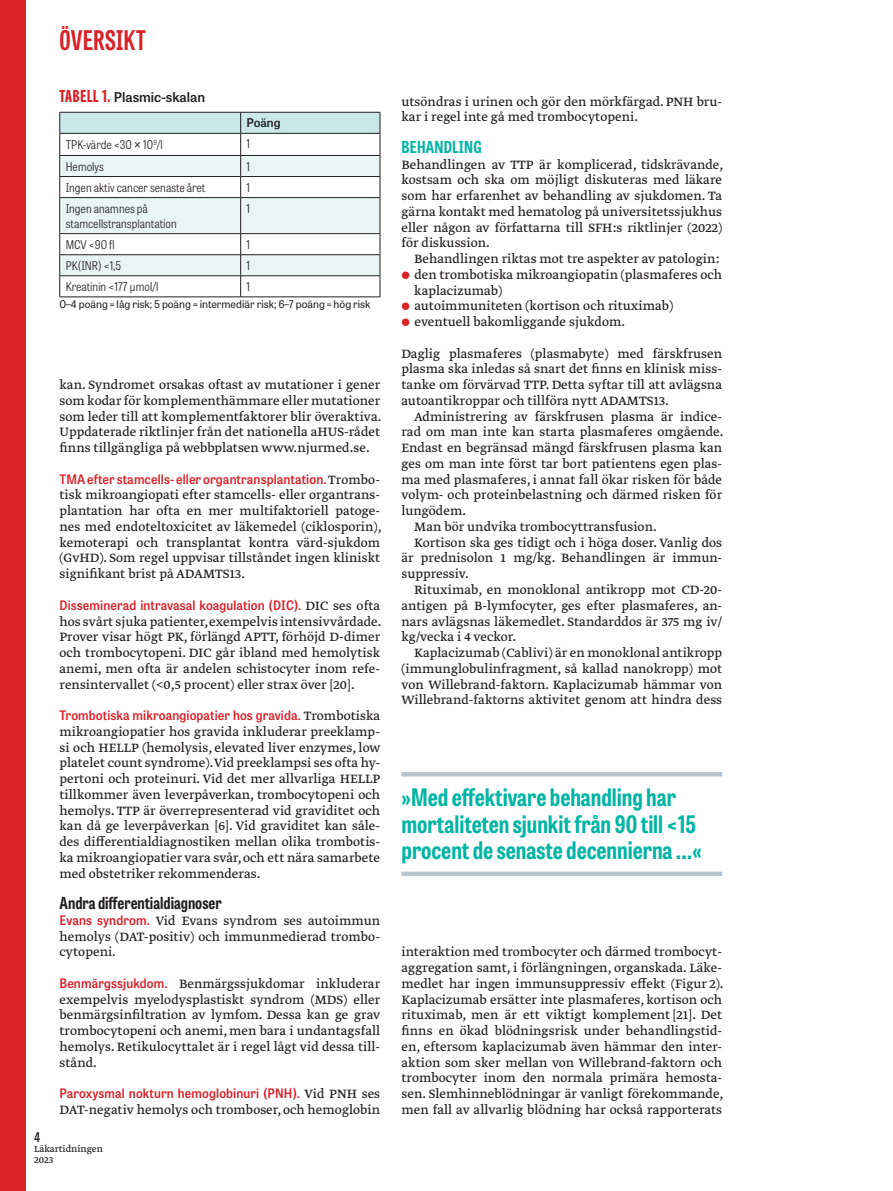
<style>
.page{position:relative;width:893px;height:1191px;background:#fff}
.page>*{position:absolute;margin:0;border:0;box-sizing:border-box;transform-origin:0 0}
.t1{font:700 27px "Tablet Gothic Compressed";letter-spacing:.02em;color:#da2128}
.t2{font:700 24px/26.2px "Tablet Gothic Condensed";color:#00b5a4}
.Mellanrubrik_nivå_2{font:700 16.5px "Tablet Gothic Condensed";color:#231f20}
.Mellanrubrik_nivå_1{font:700 16.5px "Tablet Gothic Condensed";letter-spacing:.01em;color:#00b5a4}
.Brödtext_m{font:14.25px/15.8px "Greta Text Pro Regular Min";color:#231f20;text-align:justify}
.Brödtext_m_indrag{font:14.25px/15.8px "Greta Text Pro Regular Min";color:#231f20;text-align:justify}
.Rubrik_tabell{font:600 13.5px "Tablet Gothic";color:#231f20}
.t3{font:600 13.5px "Tablet Gothic Condensed";color:#231f20}
.Brödtext_m-2{font:600 13.05px "Tablet Gothic Narrow";letter-spacing:.01em;color:#da2128}
.Tabelltext{font:300 semi-condensed 12px/15px "Tablet Gothic";color:#231f20}
.Kolumnrubrik{font:600 12px "Tablet Gothic";color:#231f20}
.t4{font:10.5px "Tablet Gothic";color:#231f20}
.t5{font:10.5px/10.5px "Greta Text Pro";color:#231f20}
.s1{font-family:"Tablet Gothic Compressed";font-weight:800;font-size:16.5px;color:#da2128}
.s2{font-family:"Greta Text Pro Regular Min";font-weight:400;font-stretch:normal;font-size:14.25px}
.s3{font-family:"Greta Text Pro Regular Min";font-weight:400;font-size:14.25px;color:#231f20}
.s4{font-family:"Tablet Gothic Narrow";font-weight:600;font-size:13.05px;color:#da2128}
</style>
<div class="page">
<div style="left:0;top:0;width:26px;height:1191px;background:#da2128"></div>
<hr style="left:60px;top:297px;width:181px;height:1px;background:#231f20">
<hr style="left:241px;top:297px;width:139px;height:1px;background:#231f20">
<svg style="left:59px;top:112px;width:322px;height:185px"></svg>
<hr style="left:60px;top:275px;width:181px;height:1px;background:#231f20">
<hr style="left:241px;top:275px;width:139px;height:1px;background:#231f20">
<hr style="left:401px;top:772px;width:321px;height:4px;background:#b6c5ce">
<div style="left:401px;top:871px;width:321px;height:5px;background:#b6c5ce"></div>
<h1 class="t1" style="left:60px;top:22px;width:88px">ÖVERSIKT</h1>
<p class="Rubrik_tabell" style="left:60px;top:87px;width:147px"><span class="s1">TABELL 1.</span> Plasmic-skalan</p>
<p class="Kolumnrubrik" style="left:247px;top:114px;width:35px">Poäng</p>
<p class="Tabelltext" style="left:66px;top:137px;width:99px">TPK-värde &lt;30 <span class="s2">×</span> 10<sup>9</sup>/l</p>
<p class="Tabelltext" style="left:247px;top:136px;width:5px">1</p>
<p class="Tabelltext" style="left:66px;top:158px;width:40px">Hemolys</p>
<p class="Tabelltext" style="left:247px;top:158px;width:5px">1</p>
<p class="Tabelltext" style="left:66px;top:179px;width:141px">Ingen aktiv cancer senaste året</p>
<p class="Tabelltext" style="left:247px;top:179px;width:5px">1</p>
<p class="Tabelltext" style="left:66px;top:200px;width:113px">Ingen anamnes på stamcellstransplantation</p>
<p class="Tabelltext" style="left:247px;top:200px;width:5px">1</p>
<p class="Tabelltext" style="left:66px;top:236px;width:50px">MCV &lt;90 fl</p>
<p class="Tabelltext" style="left:247px;top:236px;width:5px">1</p>
<p class="Tabelltext" style="left:66px;top:257px;width:57px">PK(INR) &lt;1,5</p>
<p class="Tabelltext" style="left:247px;top:257px;width:5px">1</p>
<p class="Tabelltext" style="left:66px;top:278px;width:94px">Kreatinin &lt;177 µmol/l</p>
<p class="Tabelltext" style="left:247px;top:278px;width:5px">1</p>
<p class="t4" style="left:60px;top:297px;width:313px">0–4 poäng = låg risk; 5 poäng = intermediär risk; 6–7 poäng = hög risk</p>
<p class="Brödtext_m" style="left:60px;top:377px;width:324px">kan. Syndromet orsakas oftast av mutationer i gener som kodar för komplementhämmare eller mutationer som leder till att komplementfaktorer blir överaktiva.<br>Uppdaterade riktlinjer från det nationella aHUS-rådet finns tillgängliga på webbplatsen www.njurmed.se.</p>
<p class="Brödtext_m-2" style="left:60px;top:470px;width:321px">TMA efter stamcells- eller organtransplantation. <span class="s3">Trombo-</span></p>
<p class="Brödtext_m" style="left:60px;top:488px;width:324px">tisk mikroangiopati efter stamcells- eller organtrans&shy;plantation har ofta en mer multifaktoriell patoge&shy;nes med endoteltoxicitet av läkemedel (ciklosporin), kemoterapi och transplantat kontra värd-sjukdom (GvHD). Som regel uppvisar tillståndet ingen kliniskt signifikant brist på ADAMTS13.</p>
<p class="Brödtext_m-2" style="left:60px;top:596px;width:322px">Disseminerad intravasal koagulation (DIC). <span class="s3">DIC ses ofta</span></p>
<p class="Brödtext_m" style="left:60px;top:614px;width:324px">hos svårt sjuka patienter,exempelvis intensivvårdade.<br>Prover visar högt PK, förlängd APTT, förhöjd D-dimer och trombocytopeni. DIC går ibland med hemolytisk anemi, men ofta är andelen schistocyter inom refe&shy;rensintervallet (&lt;0,5 procent) eller strax över [20].</p>
<p class="Brödtext_m-2" style="left:60px;top:706px;width:322px">Trombotiska mikroangiopatier hos gravida. <span class="s3">Trombotiska</span></p>
<p class="Brödtext_m" style="left:60px;top:724px;width:322px">mikroangiopatier hos gravida inkluderar preeklamp&shy;si och HELLP (hemolysis, elevated liver enzymes, low platelet count syndrome).Vid preeklampsi ses ofta hy&shy;pertoni och proteinuri. Vid det mer allvarliga HELLP tillkommer även leverpåverkan, trombocytopeni och hemolys. TTP är överrepresenterad vid graviditet och kan då ge leverpåverkan [6]. Vid graviditet kan såle&shy;des differentialdiagnostiken mellan olika trombotis&shy;ka mikroangiopatier vara svår, och ett nära samarbete med obstetriker rekommenderas.</p>
<p class="Mellanrubrik_nivå_2" style="left:60px;top:891px;width:164px">Andra differentialdiagnoser</p>
<p class="Brödtext_m" style="left:60px;top:913px;width:322px"><span class="s4">Evans syndrom.</span> Vid Evans syndrom ses autoimmun hemolys (DAT-positiv) och immunmedierad trombo&shy;cytopeni.</p>
<p class="Brödtext_m" style="left:60px;top:976px;width:322px"><span class="s4">Benmärgssjukdom.</span> Benmärgssjukdomar inkluderar exempelvis myelodysplastiskt syndrom (MDS) eller benmärgsinfiltration av lymfom. Dessa kan ge grav trombocytopeni och anemi, men bara i undantagsfall hemolys. Retikulocyttalet är i regel lågt vid dessa till&shy;stånd.</p>
<p class="Brödtext_m-2" style="left:60px;top:1084px;width:322px">Paroxysmal nokturn hemoglobinuri (PNH). <span class="s3">Vid PNH ses</span></p>
<p class="Brödtext_m" style="left:60px;top:1102px;width:322px">DAT-negativ hemolys och tromboser, och hemoglobin</p>
<p class="t3" style="left:34px;top:1127px;width:8px">4</p>
<p class="t5" style="left:34px;top:1144px;width:70px">Läkartidningen<br>2023</p>
<p class="Brödtext_m" style="left:401px;top:94px;width:322px">utsöndras i urinen och gör den mörkfärgad. PNH bru&shy;kar i regel inte gå med trombocytopeni.</p>
<p class="Mellanrubrik_nivå_1" style="left:401px;top:135px;width:82px">BEHANDLING</p>
<p class="Brödtext_m" style="left:401px;top:157px;width:324px">Behandlingen av TTP är komplicerad, tidskrävande, kostsam och ska om möjligt diskuteras med läkare som har erfarenhet av behandling av sjukdomen. Ta gärna kontakt med hematolog på universitetssjukhus eller någon av författarna till SFH:s riktlinjer (2022) för diskussion.</p>
<p class="Brödtext_m_indrag" style="left:414px;top:251px;width:307px">Behandlingen riktas mot tre aspekter av patologin:</p>
<p class="Brödtext_m_indrag" style="left:414px;top:267px;width:309px">den trombotiska mikroangiopatin (plasmaferes och kaplacizumab)</p>
<p class="Brödtext_m_indrag" style="left:414px;top:299px;width:260px">autoimmuniteten (kortison och rituximab)</p>
<p class="Brödtext_m_indrag" style="left:414px;top:314px;width:212px">eventuell bakomliggande sjukdom.</p>
<p class="Brödtext_m" style="left:401px;top:346px;width:322px">Daglig plasmaferes (plasmabyte) med färskfrusen plasma ska inledas så snart det finns en klinisk miss&shy;tanke om förvärvad TTP. Detta syftar till att avlägsna autoantikroppar och tillföra nytt ADAMTS13.</p>
<p class="Brödtext_m_indrag" style="left:401px;top:409px;width:324px;text-indent:13px">Administrering av färskfrusen plasma är indice&shy;rad om man inte kan starta plasmaferes omgående.<br>Endast en begränsad mängd färskfrusen plasma kan ges om man inte först tar bort patientens egen plas&shy;ma med plasmaferes, i annat fall ökar risken för både volym- och proteinbelastning och därmed risken för lungödem.</p>
<p class="Brödtext_m_indrag" style="left:414px;top:519px;width:244px">Man bör undvika trombocyttransfusion.</p>
<p class="Brödtext_m_indrag" style="left:401px;top:535px;width:322px;text-indent:13px">Kortison ska ges tidigt och i höga doser. Vanlig dos är prednisolon 1 mg/kg. Behandlingen är immun&shy;suppressiv.</p>
<p class="Brödtext_m_indrag" style="left:401px;top:582px;width:322px;text-indent:13px">Rituximab, en monoklonal antikropp mot CD-20- antigen på B-lymfocyter, ges efter plasmaferes, an&shy;nars avlägsnas läkemedlet. Standarddos är 375 mg iv/ kg/vecka i 4 veckor.</p>
<p class="Brödtext_m_indrag" style="left:401px;top:645px;width:322px;text-indent:13px">Kaplacizumab (Cablivi) är en monoklonal antikropp (immunglobulinfragment, så kallad nanokropp) mot von Willebrand-faktorn. Kaplacizumab hämmar von Willebrand-faktorns aktivitet genom att hindra dess</p>
<p class="t2" style="left:401px;top:783px;width:302px">»Med effektivare behandling har mortaliteten sjunkit från 90 till &lt;15 procent de senaste decennierna ...«</p>
<p class="Brödtext_m_indrag" style="left:401px;top:944px;width:324px;text-align:left">interaktion med trombocyter och därmed trombocyt&shy;aggregation samt, i förlängningen, organskada. Läke&shy;medlet har ingen immunsuppressiv effekt (Figur 2).<br>Kaplacizumab ersätter inte plasmaferes, kortison och rituximab, men är ett viktigt komplement [21]. Det finns en ökad blödningsrisk under behandlingstid&shy;en, eftersom kaplacizumab även hämmar den inter&shy;aktion som sker mellan von Willebrand-faktorn och trombocyter inom den normala primära hemosta&shy;sen. Slemhinneblödningar är vanligt förekommande, men fall av allvarlig blödning har också rapporterats</p>
</div>
